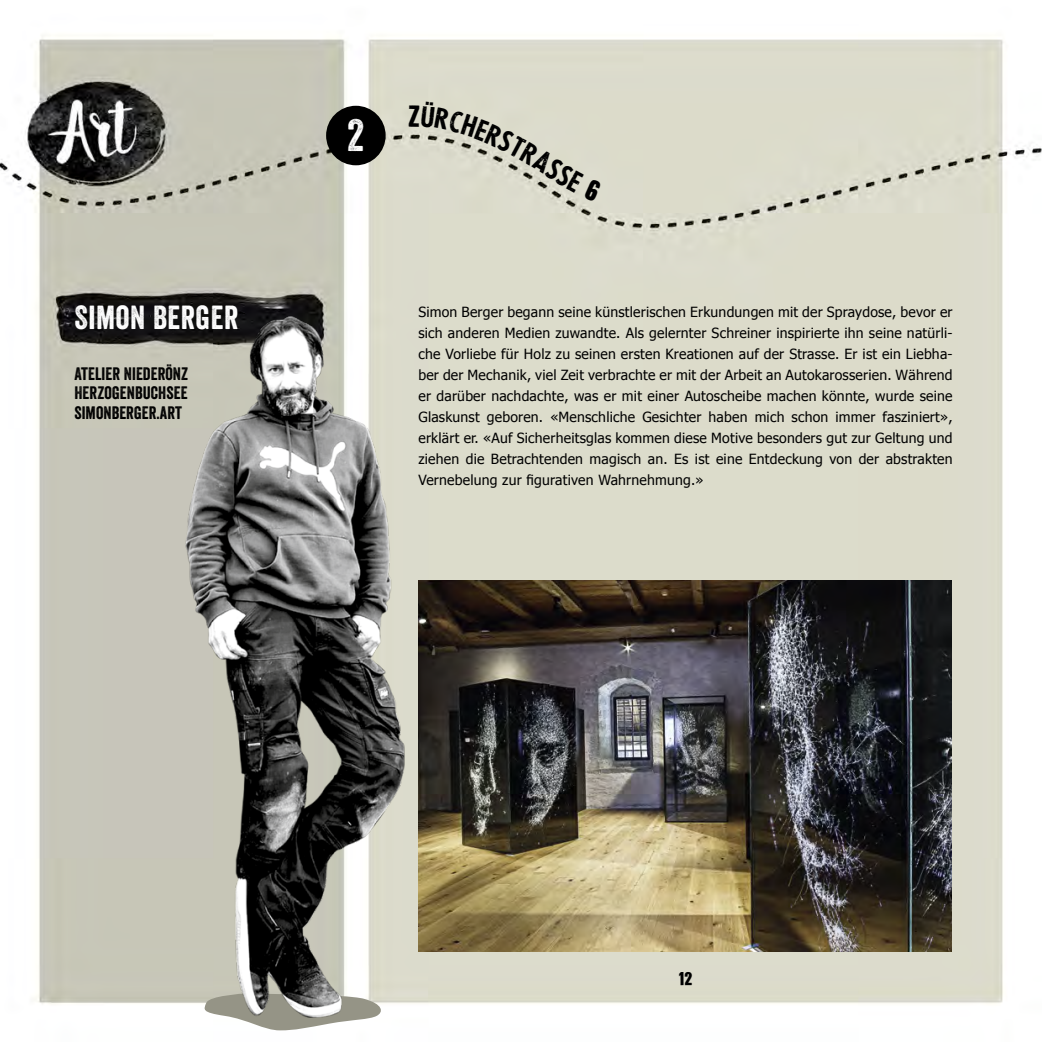
<style>
.page{position:relative;width:1042px;height:1042px;background:#fff}
.page>*{position:absolute;margin:0;border:0;box-sizing:border-box;transform-origin:0 0}
.t1{font:43.75px "Veneer";color:#fff}
.t2{font:32.38px "Veneer";letter-spacing:.02em;color:#fff}
.t3{font:17.5px/19.2px "Veneer";letter-spacing:.005em;color:#000;text-align:justify}
.t4{font:15.75px "La Presse";color:#000}
.t5{font:14px/21px "Tahoma";letter-spacing:.015em;color:#000;text-align:justify}
</style>
<div class="page">
<img style="left:0;top:35px;width:1042px;height:996px">
<svg style="left:201px;top:1020px;width:183px;height:10px"></svg>
<img style="left:135px;top:305px;width:297px;height:715px">
<img style="left:418px;top:581px;width:534px;height:370px">
<div style="left:326px;top:106px;width:60px;height:59px;background:#000;border-radius:50%"></div>
<div style="left:409px;top:101px;width:193px;height:101px;background:#dcdbcc"></div>
<h2 class="t2" style="left:74px;top:298px;width:165px">SIMON BERGER</h2>
<p class="t3" style="left:74px;top:364px;width:115px">ATELIER NIEDERÖNZ HERZOGENBUCHSEE SIMONBERGER.ART</p>
<h1 class="t1" style="left:347px;top:108px;width:19px">2</h1>
<p class="t5" style="left:418px;top:301px;width:536px">Simon Berger begann seine künstlerischen Erkundungen mit der Spraydose, bevor er sich anderen Medien zuwandte. Als gelernter Schreiner inspirierte ihn seine natürli&shy;che Vorliebe für Holz zu seinen ersten Kreationen auf der Strasse. Er ist ein Liebha&shy;ber der Mechanik, viel Zeit verbrachte er mit der Arbeit an Autokarosserien. Während er darüber nachdachte, was er mit einer Autoscheibe machen könnte, wurde seine Glaskunst geboren. «Menschliche Gesichter haben mich schon immer fasziniert», erklärt er. «Auf Sicherheitsglas kommen diese Motive besonders gut zur Geltung und ziehen die Betrachtenden magisch an. Es ist eine Entdeckung von der abstrakten Vernebelung zur figurativen Wahrnehmung.»</p>
<p class="t4" style="left:679px;top:968px;width:15px">12</p>
</div>
